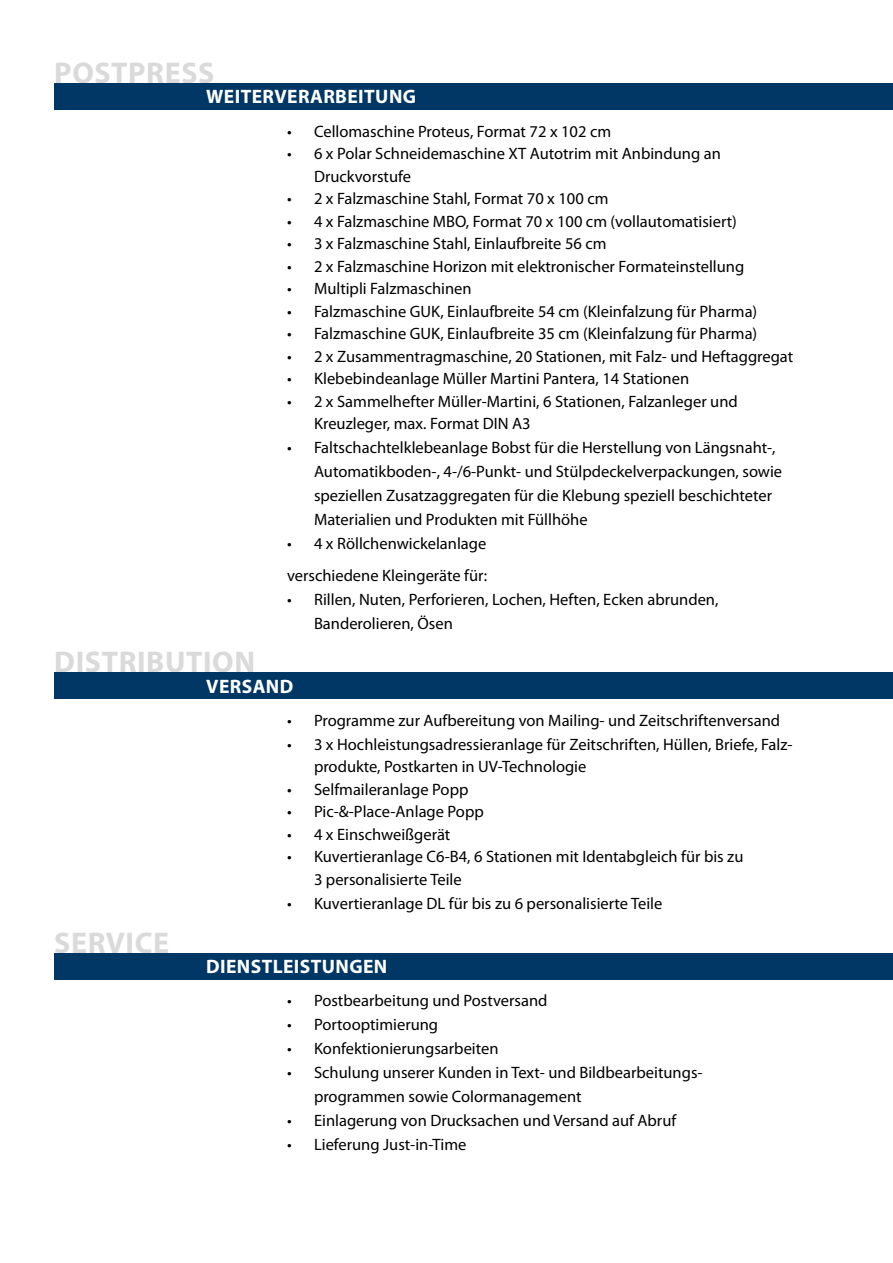
<style>
.page{position:relative;width:893px;height:1263px;background:#fff}
.page>*{position:absolute;margin:0;border:0;box-sizing:border-box;transform-origin:0 0}
.t1{font:700 30px "Myriad Pro";letter-spacing:.02em;color:#dadada}
.t2{font:700 19.5px "Myriad Pro";letter-spacing:.02em;color:#fff}
.t3{font:16.5px/24px "Myriad Pro";color:#000}
</style>
<div class="page">
<div style="left:54px;top:83px;width:839px;height:27px;background:#003764"></div>
<div style="left:54px;top:672px;width:839px;height:27px;background:#003764"></div>
<div style="left:54px;top:953px;width:839px;height:27px;background:#003764"></div>
<h1 class="t1" style="left:54px;top:53px;width:162px">POSTPRESS</h1>
<p class="t2" style="left:206px;top:84px;width:211px">WEITERVERARBEITUNG</p>
<p class="t3" style="left:287px;top:119px;width:326px">• Cellomaschine Proteus, Format 72 x 102 cm</p>
<p class="t3" style="left:314px;top:142px;width:408px;line-height:22.5px;text-indent:-27px">• 6 x Polar Schneidemaschine XT Autotrim mit Anbindung an<br>Druckvorstufe</p>
<p class="t3" style="left:287px;top:186px;width:323px">• 2 x Falzmaschine Stahl, Format 70 x 100 cm</p>
<p class="t3" style="left:287px;top:209px;width:451px">• 4 x Falzmaschine MBO, Format 70 x 100 cm (vollautomatisiert)</p>
<p class="t3" style="left:287px;top:231px;width:321px">• 3 x Falzmaschine Stahl, Einlaufbreite 56 cm</p>
<p class="t3" style="left:287px;top:254px;width:459px">• 2 x Falzmaschine Horizon mit elektronischer Formateinstellung</p>
<p class="t3" style="left:287px;top:276px;width:186px">• Multipli Falzmaschinen</p>
<p class="t3" style="left:287px;top:299px;width:472px">• Falzmaschine GUK, Einlaufbreite 54 cm (Kleinfalzung für Pharma)</p>
<p class="t3" style="left:287px;top:322px;width:472px">• Falzmaschine GUK, Einlaufbreite 35 cm (Kleinfalzung für Pharma)</p>
<p class="t3" style="left:287px;top:344px;width:508px">• 2 x Zusammentragmaschine, 20 Stationen, mit Falz- und Heftaggregat</p>
<p class="t3" style="left:287px;top:367px;width:404px">• Klebebindeanlage Müller Martini Pantera, 14 Stationen</p>
<p class="t3" style="left:314px;top:390px;width:425px;line-height:22.5px;text-indent:-27px">• 2 x Sammelhefter Müller-Martini, 6 Stationen, Falzanleger und<br>Kreuzleger, max. Format DIN A3</p>
<p class="t3" style="left:314px;top:436px;width:470px;text-indent:-27px">• Faltschachtelklebeanlage Bobst für die Herstellung von Längsnaht-, Automatikboden-, 4-/6-Punkt- und Stülpdeckelverpackungen, sowie speziellen Zusatzaggregaten für die Klebung speziell beschichteter Materialien und Produkten mit Füllhöhe</p>
<p class="t3" style="left:287px;top:528px;width:202px;line-height:31.5px">• 4 x Röllchenwickelanlage verschiedene Kleingeräte für:</p>
<p class="t3" style="left:314px;top:587px;width:406px;text-indent:-27px">• Rillen, Nuten, Perforieren, Lochen, Heften, Ecken abrunden,<br>Banderolieren, Ösen</p>
<h1 class="t1" style="left:54px;top:642px;width:202px">DISTRIBUTION</h1>
<p class="t2" style="left:206px;top:673px;width:89px">VERSAND</p>
<h1 class="t1" style="left:54px;top:923px;width:116px">SERVICE</h1>
<p class="t3" style="left:287px;top:708px;width:495px">• Programme zur Aufbereitung von Mailing- und Zeitschriftenversand</p>
<p class="t3" style="left:314px;top:733px;width:480px;line-height:22.5px;text-indent:-27px">• 3 x Hochleistungsadressieranlage für Zeitschriften, Hüllen, Briefe, Falz&shy;produkte, Postkarten in UV-Technologie</p>
<p class="t3" style="left:287px;top:777px;width:183px">• Selfmaileranlage Popp</p>
<p class="t3" style="left:287px;top:800px;width:198px">• Pic-&amp;-Place-Anlage Popp</p>
<p class="t3" style="left:287px;top:822px;width:165px">• 4 x Einschweißgerät</p>
<p class="t3" style="left:314px;top:845px;width:431px;line-height:22.5px;text-indent:-27px">• Kuvertieranlage C6-B4, 6 Stationen mit Identabgleich für bis zu<br>3 personalisierte Teile</p>
<p class="t3" style="left:287px;top:891px;width:377px">• Kuvertieranlage DL für bis zu 6 personalisierte Teile</p>
<p class="t2" style="left:206px;top:954px;width:183px">DIENSTLEISTUNGEN</p>
<p class="t3" style="left:287px;top:988px;width:262px">• Postbearbeitung und Postversand</p>
<p class="t3" style="left:287px;top:1012px;width:153px">• Portooptimierung</p>
<p class="t3" style="left:287px;top:1036px;width:213px">• Konfektionierungsarbeiten</p>
<p class="t3" style="left:314px;top:1060px;width:390px;text-indent:-27px">• Schulung unserer Kunden in Text- und Bildbearbeitungs&shy;programmen sowie Colormanagement</p>
<p class="t3" style="left:287px;top:1108px;width:391px">• Einlagerung von Drucksachen und Versand auf Abruf</p>
<p class="t3" style="left:287px;top:1132px;width:181px">• Lieferung Just-in-Time</p>
</div>
